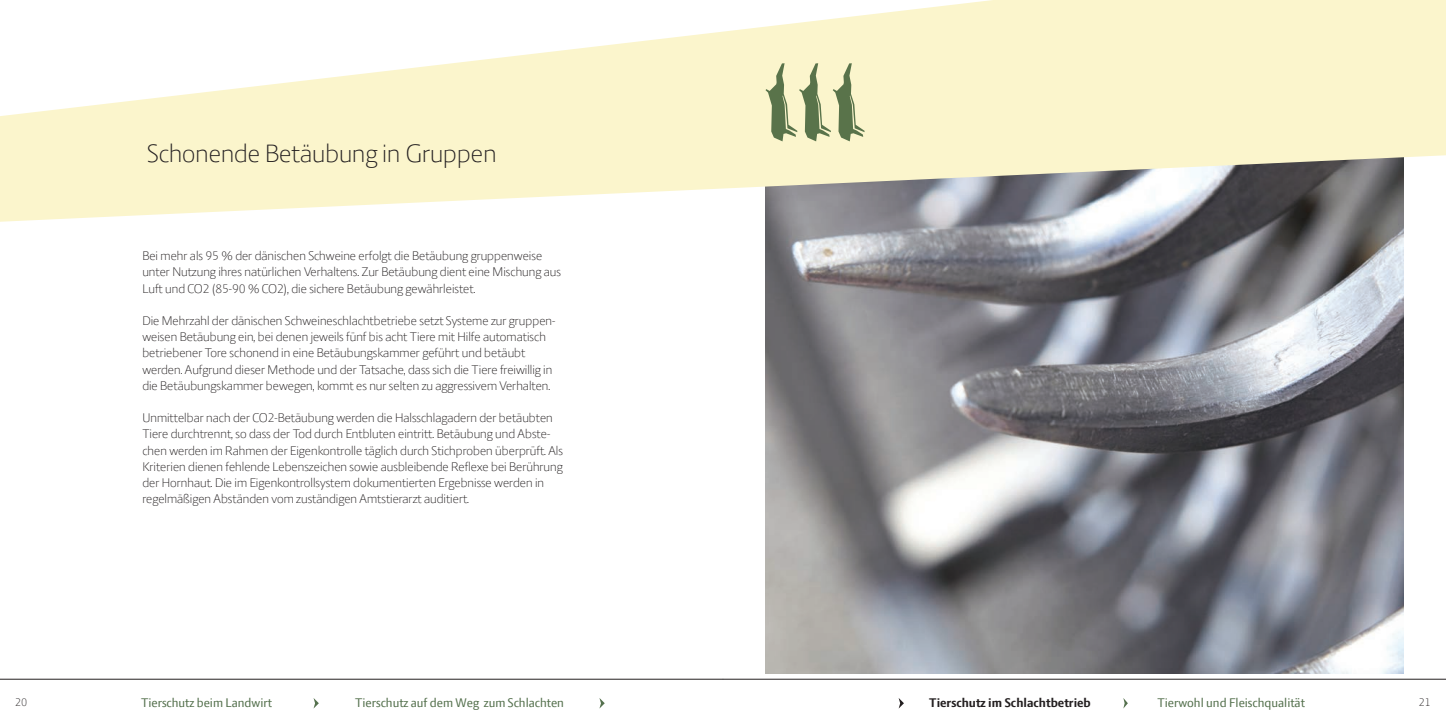
<style>
.page{position:relative;width:1446px;height:723px;background:#fff}
.page>*{position:absolute;margin:0;border:0;box-sizing:border-box;transform-origin:0 0}
.Side_overskrift_ligh{font:300 27px "LF Press Sans";color:#231f20}
.t1{font:300 13.5px/16.2px "LF Press Sans";color:#231f20}
.t2{font:13.5px "LF Press Sans";color:#55714e}
.Overskrift{font:700 13.5px "LF Press Sans";color:#231f20}
.t3{font:300 12px "LF Press Sans";color:#231f20}
</style>
<div class="page">
<hr style="left:0;top:679px;width:723px;height:1px;background:#231f20">
<svg style="left:0;top:32px;width:723px;height:190px;fill:#fbf5cc"></svg>
<svg style="left:313px;top:698px;width:6px;height:10px"></svg>
<svg style="left:599px;top:698px;width:6px;height:10px"></svg>
<svg style="left:1123px;top:698px;width:5px;height:10px"></svg>
<svg style="left:898px;top:698px;width:6px;height:10px"></svg>
<hr style="left:723px;top:679px;width:723px;height:1px;background:#231f20">
<img style="left:765px;top:188px;width:638px;height:486px">
<svg style="left:723px;top:0;width:723px;height:188px;fill:#fbf5cc"></svg>
<svg style="left:765px;top:63px;width:99px;height:78px"></svg>
<p class="Side_overskrift_ligh" style="left:147px;top:137px;width:351px">Schonende Betäubung in Gruppen</p>
<p class="t1" style="left:142px;top:247px;width:420px">Bei mehr als 95 % der dänischen Schweine erfolgt die Betäubung gruppenweise unter Nutzung ihres natürlichen Verhaltens. Zur Betäubung dient eine Mischung aus<br>Luft und CO2 (85-90 % CO2), die sichere Betäubung gewährleistet.</p>
<p class="t1" style="left:142px;top:312px;width:414px">Die Mehrzahl der dänischen Schweineschlachtbetriebe setzt Systeme zur gruppen&shy;weisen Betäubung ein, bei denen jeweils fünf bis acht Tiere mit Hilfe automatisch betriebener Tore schonend in eine Betäubungskammer geführt und betäubt werden. Aufgrund dieser Methode und der Tatsache, dass sich die Tiere freiwillig in die Betäubungskammer bewegen, kommt es nur selten zu aggressivem Verhalten.</p>
<p class="t1" style="left:142px;top:409px;width:412px">Unmittelbar nach der CO2-Betäubung werden die Halsschlagadern der betäubten<br>Tiere durchtrennt, so dass der Tod durch Entbluten eintritt. Betäubung und Abste-</p>
<p class="t1" style="left:142px;top:442px;width:422px">chen werden im Rahmen der Eigenkontrolle täglich durch Stichproben überprüft. Als Kriterien dienen fehlende Lebenszeichen sowie ausbleibende Reflexe bei Berührung der Hornhaut. Die im Eigenkontrollsystem dokumentierten Ergebnisse werden in regelmäßigen Abständen vom zuständigen Amtstierarzt auditiert.</p>
<p class="t3" style="left:15px;top:695px;width:13px">20</p>
<p class="t2" style="left:141px;top:694px;width:132px">Tierschutz beim Landwirt</p>
<p class="t2" style="left:355px;top:694px;width:210px">Tierschutz auf dem Weg zum Schlachten</p>
<p class="Overskrift" style="left:929px;top:695px;width:163px">Tierschutz im Schlachtbetrieb</p>
<p class="t2" style="left:1157px;top:694px;width:149px">Tierwohl und Fleischqualität</p>
<p class="t3" style="left:1418px;top:695px;width:13px">21</p>
</div>
